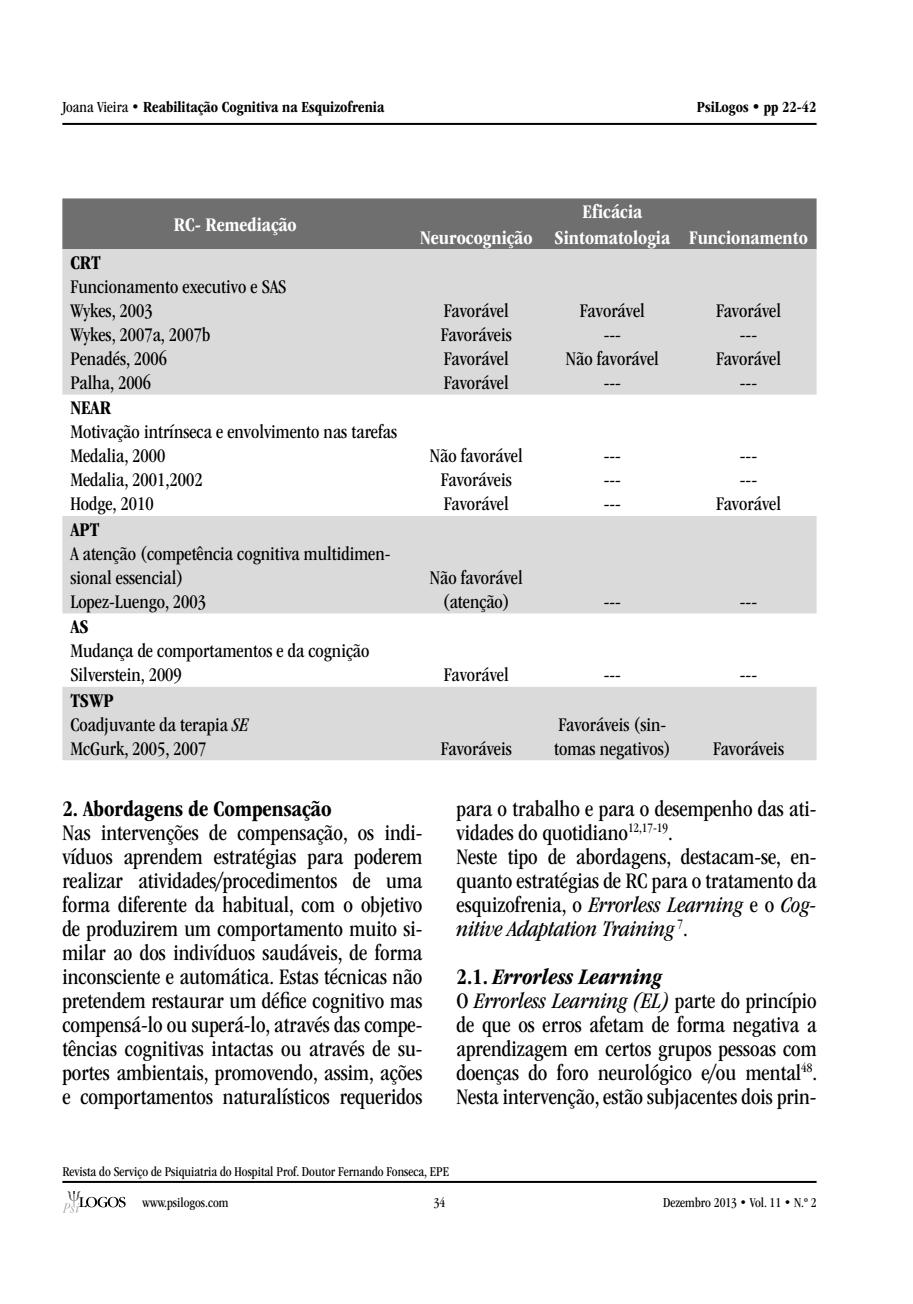
<style>
.page{position:relative;width:913px;height:1304px;background:#fff}
.page>*{position:absolute;margin:0;border:0;box-sizing:border-box;transform-origin:0 0}
.t1{font:condensed 23px/24px "ITC Garamond Std";color:#000}
.t2{font:700 condensed 23px "ITC Garamond Std";color:#000}
.t3{font:condensed 20px/24px "ITC Garamond Std";color:#000}
.t4{font:700 condensed 20px/25.4px "ITC Garamond Std";color:#fff;text-align:center}
.t5{font:700 condensed 20px "ITC Garamond Std";color:#000}
.t6{font:700 condensed 16px "ITC Garamond Std";color:#000}
.t7{font:condensed 14px "ITC Garamond Std";color:#000}
.s1{font-weight:400}
.s2{font-weight:700}
.s3{font-style:italic}
.s4{font-weight:700;font-style:italic}
</style>
<div class="page">
<hr style="left:62px;top:1181px;width:754px;height:2px;background:#000">
<svg style="left:62px;top:1191px;width:64px;height:22px"></svg>
<hr style="left:62px;top:123px;width:754px;height:2px;background:#000">
<div style="left:62px;top:198px;width:754px;height:51px;background:#706f6f"></div>
<svg style="left:62px;top:249px;width:754px;height:511px;fill:#dadada"></svg>
<p class="t6" style="left:62px;top:98px;width:323px"><span class="s1">Joana Vieira •</span> Reabilitação Cognitiva na Esquizofrenia</p>
<p class="t6" style="left:697px;top:98px;width:121px">PsiLogos • pp 22-42</p>
<p class="t4" style="left:174px;top:212px;width:124px">RC- Remediação</p>
<p class="t5" style="left:70px;top:251px;width:32px">CRT</p>
<p class="t3" style="left:70px;top:275px;width:218px">Funcionamento executivo e SAS<br>Wykes, 2003<br>Wykes, 2007a, 2007b<br>Penadés, 2006<br>Palha, 2006</p>
<p class="t5" style="left:70px;top:397px;width:42px">NEAR</p>
<p class="t3" style="left:70px;top:420px;width:328px">Motivação intrínseca e envolvimento nas tarefas<br>Medalia, 2000<br>Medalia, 2001,2002<br>Hodge, 2010</p>
<p class="t5" style="left:70px;top:518px;width:31px">APT</p>
<p class="t3" style="left:70px;top:542px;width:322px">A atenção (competência cognitiva multidimen&shy;sional essencial)<br>Lopez-Luengo, 2003</p>
<p class="t5" style="left:70px;top:616px;width:20px">AS</p>
<p class="t3" style="left:70px;top:639px;width:301px">Mudança de comportamentos e da cognição<br>Silverstein, 2009</p>
<p class="t3" style="left:70px;top:688px;width:180px"><span class="s2">TSWP<br></span>Coadjuvante da terapia <span class="s3">SE<br></span>McGurk, 2005, 2007</p>
<p class="t4" style="left:420px;top:199px;width:389px">Eficácia<br>Neurocognição Sintomatologia Funcionamento</p>
<p class="t3" style="left:441px;top:299px;width:73px">Favorável<br>Favoráveis<br>Favorável<br>Favorável</p>
<p class="t3" style="left:566px;top:299px;width:94px;text-align:center">Favorável<br>---<br>Não favorável ---</p>
<p class="t3" style="left:716px;top:299px;width:66px;text-align:center">Favorável ---<br>Favorável ---</p>
<p class="t3" style="left:430px;top:444px;width:94px;text-align:center">Não favorável<br>Favoráveis<br>Favorável</p>
<p class="t3" style="left:604px;top:444px;width:19px;text-align:justify">--- --- ---</p>
<p class="t3" style="left:716px;top:444px;width:66px;text-align:center">---<br>---<br>Favorável</p>
<p class="t3" style="left:430px;top:566px;width:94px;text-align:center">Não favorável (atenção)</p>
<p class="t3" style="left:604px;top:590px;width:19px">---</p>
<p class="t3" style="left:740px;top:590px;width:19px">---</p>
<p class="t3" style="left:444px;top:663px;width:66px">Favorável</p>
<p class="t3" style="left:604px;top:663px;width:19px">---</p>
<p class="t3" style="left:740px;top:663px;width:19px">---</p>
<p class="t3" style="left:441px;top:736px;width:73px">Favoráveis</p>
<p class="t3" style="left:554px;top:712px;width:118px">Favoráveis (sin&shy;tomas negativos)</p>
<p class="t3" style="left:713px;top:736px;width:73px">Favoráveis</p>
<p class="t2" style="left:62px;top:796px;width:271px">2. Abordagens de Compensação</p>
<p class="t1" style="left:62px;top:821px;width:362px;text-align:justify">Nas intervenções de compensação, os indi&shy;víduos aprendem estratégias para poderem realizar atividades/procedimentos de uma forma diferente da habitual, com o objetivo de produzirem um comportamento muito si&shy;milar ao dos indivíduos saudáveis, de forma inconsciente e automática. Estas técnicas não pretendem restaurar um défice cognitivo mas compensá-lo ou superá-lo, através das compe&shy;tências cognitivas intactas ou através de su&shy;portes ambientais, promovendo, assim, ações e comportamentos naturalísticos requeridos</p>
<p class="t1" style="left:456px;top:797px;width:362px">para o trabalho e para o desempenho das ati&shy;vidades do quotidiano<sup>12,17-19</sup>.<br>Neste tipo de abordagens, destacam-se, en&shy;quanto estratégias de RC para o tratamento da esquizofrenia, o <span class="s3">Errorless Learning</span> e o <span class="s3">Cog&shy;nitive Adaptation Training</span> <sup>7</sup>.</p>
<p class="t1" style="left:456px;top:965px;width:362px"><span class="s2">2.1.</span> <span class="s4">Errorless Learning<br></span>O <span class="s3">Errorless Learning (EL)</span> parte do princípio de que os erros afetam de forma negativa a aprendizagem em certos grupos pessoas com doenças do foro neurológico e/ou mental<sup>48</sup>.<br>Nesta intervenção, estão subjacentes dois prin-</p>
<p class="t7" style="left:62px;top:1164px;width:388px">Revista do Serviço de Psiquiatria do Hospital Prof. Doutor Fernando Fonseca, EPE</p>
<p class="t7" style="left:143px;top:1194px;width:87px">www.psilogos.com</p>
<p class="t7" style="left:434px;top:1195px;width:13px">34</p>
<p class="t7" style="left:663px;top:1194px;width:155px">Dezembro 2013 • Vol. 11 • N.º 2</p>
</div>
